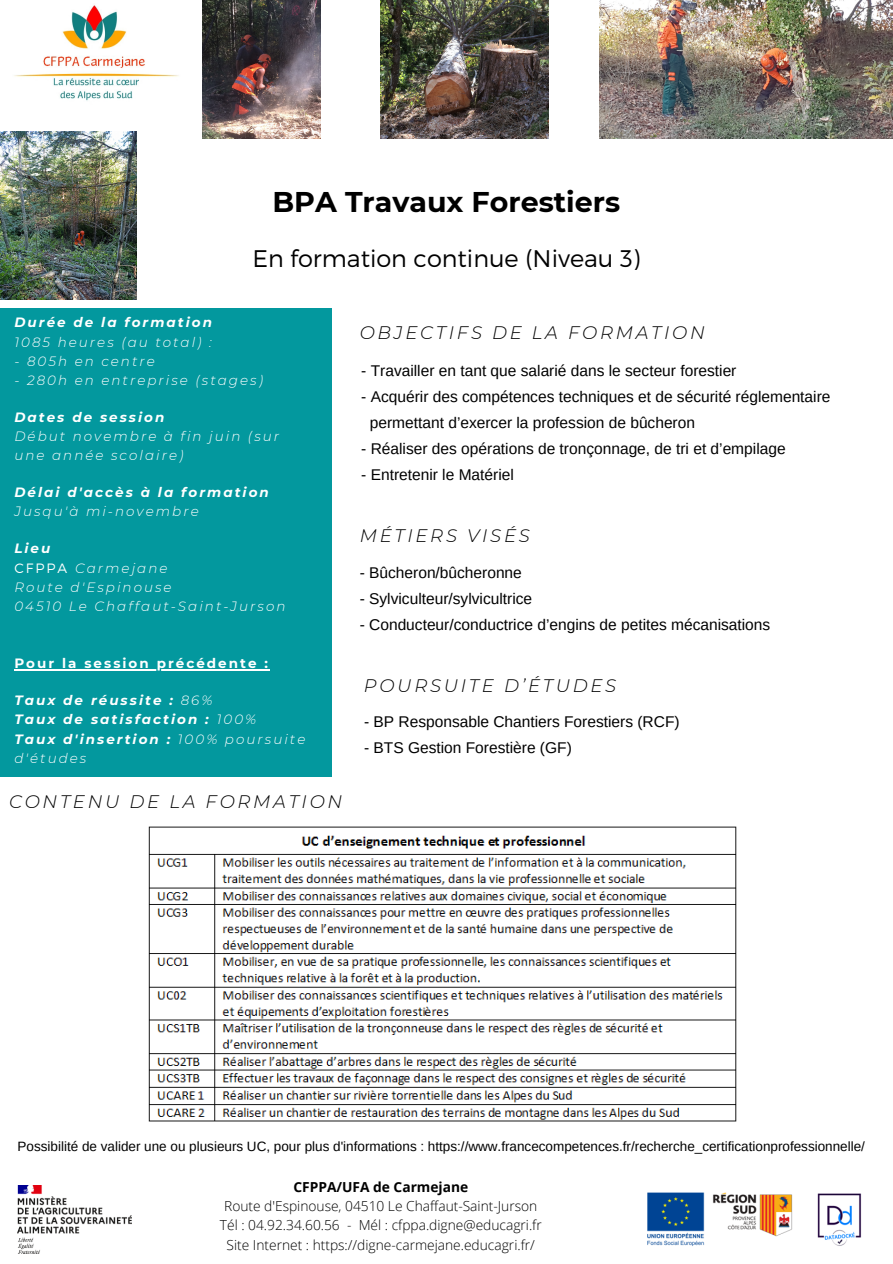
<style>
.page{position:relative;width:893px;height:1264px;background:#fff}
.page>*{position:absolute;margin:0;border:0;box-sizing:border-box;transform-origin:0 0}
.t1{font:700 28.5px "Montserrat";color:#000}
.t2{font:300 24px "Montserrat";color:#000}
.t3{font:italic 300 18.15px "Montserrat";letter-spacing:.15em;color:#000}
.t4{font:15.45px "Arimo";color:#000}
.t5{font:300 13.8px "Open Sans";color:#000}
.t6{font:700 13.8px "Open Sans";color:#000}
.t7{font:italic 300 13.5px/19px "Montserrat";letter-spacing:.15em;color:#fff}
.t8{font:13.5px "Arimo";color:#000}
.t9{font:italic 700 13.5px "Montserrat";letter-spacing:.15em;color:#fff}
.t10{font:700 13.5px "Montserrat";letter-spacing:.15em;color:#fff}
.s1{font-style:normal}
.s2{font-weight:300}
.s3{font-weight:700}
</style>
<div class="page">
<div style="left:0;top:308px;width:331px;height:468px;background:#03989e"></div>
<img style="left:14px;top:5px;width:165px;height:96px">
<img style="left:381px;top:0;width:167px;height:138px">
<img style="left:148px;top:826px;width:589px;height:296px">
<img style="left:647px;top:1192px;width:215px;height:54px">
<img style="left:18px;top:1185px;width:114px;height:68px">
<img style="left:600px;top:0;width:292px;height:138px">
<img style="left:0;top:131px;width:136px;height:168px">
<img style="left:202px;top:0;width:118px;height:138px">
<hr style="left:14px;top:669px;width:256px;height:1px;background:#fff">
<p class="t1" style="left:272px;top:184px;width:349px">BPA Travaux Forestiers</p>
<p class="t2" style="left:252px;top:243px;width:389px">En formation continue (Niveau 3)</p>
<p class="t9" style="left:14px;top:314px;width:199px">Durée de la formation</p>
<p class="t7" style="left:14px;top:332px;width:199px">1085 heures (au total) :</p>
<p class="t7" style="left:14px;top:351px;width:142px">- 805h en centre</p>
<p class="t7" style="left:14px;top:370px;width:250px">- 280h en entreprise (stages)</p>
<p class="t9" style="left:14px;top:409px;width:151px">Dates de session</p>
<p class="t7" style="left:14px;top:426px;width:266px">Début novembre à fin juin (sur une année scolaire)</p>
<p class="t9" style="left:14px;top:484px;width:256px">Délai d'accès à la formation</p>
<p class="t7" style="left:14px;top:502px;width:186px">Jusqu'à mi-novembre</p>
<p class="t9" style="left:14px;top:540px;width:38px">Lieu</p>
<p class="t7" style="left:14px;top:558px;width:155px"><span class="s1">CFPPA</span> Carmejane</p>
<p class="t7" style="left:14px;top:577px;width:159px">Route d'Espinouse</p>
<p class="t7" style="left:14px;top:596px;width:273px">04510 Le Chaffaut-Saint-Jurson</p>
<p class="t10" style="left:14px;top:655px;width:255px">Pour la session précédente :</p>
<p class="t9" style="left:14px;top:692px;width:199px">Taux de réussite : <span class="s2">86%</span></p>
<p class="t9" style="left:14px;top:711px;width:243px">Taux de satisfaction : <span class="s2">100%</span></p>
<p class="t7" style="left:14px;top:729px;width:292px"><span class="s3">Taux d'insertion :</span> 100% poursuite d'études</p>
<p class="t3" style="left:9px;top:790px;width:335px">CONTENU DE LA FORMATION</p>
<p class="t3" style="left:360px;top:322px;width:346px">OBJECTIFS DE LA FORMATION</p>
<p class="t4" style="left:361px;top:362px;width:376px">- Travailler en tant que salarié dans le secteur forestier</p>
<p class="t4" style="left:361px;top:388px;width:470px">- Acquérir des compétences techniques et de sécurité réglementaire</p>
<p class="t4" style="left:370px;top:414px;width:327px">permettant d’exercer la profession de bûcheron</p>
<p class="t4" style="left:361px;top:440px;width:426px">- Réaliser des opérations de tronçonnage, de tri et d’empilage</p>
<p class="t4" style="left:361px;top:465px;width:154px">- Entretenir le Matériel</p>
<p class="t3" style="left:360px;top:524px;width:172px">MÉTIERS VISÉS</p>
<p class="t4" style="left:360px;top:564px;width:164px">- Bûcheron/bûcheronne</p>
<p class="t4" style="left:360px;top:590px;width:174px">- Sylviculteur/sylvicultrice</p>
<p class="t4" style="left:360px;top:615px;width:412px">- Conducteur/conductrice d’engins de petites mécanisations</p>
<p class="t3" style="left:364px;top:674px;width:254px">POURSUITE D’ÉTUDES</p>
<p class="t4" style="left:364px;top:713px;width:317px">- BP Responsable Chantiers Forestiers (RCF)</p>
<p class="t4" style="left:364px;top:739px;width:209px">- BTS Gestion Forestière (GF)</p>
<p class="t8" style="left:18px;top:1139px;width:848px">Possibilité de valider une ou plusieurs UC, pour plus d'informations : https://www.francecompetences.fr/recherche_certificationprofessionnelle/</p>
<p class="t6" style="left:293px;top:1177px;width:176px">CFPPA/UFA de Carmejane</p>
<p class="t5" style="left:224px;top:1196px;width:314px">Route d'Espinouse, 04510 Le Chaffaut-Saint-Jurson</p>
<p class="t5" style="left:220px;top:1215px;width:323px">Tél : 04.92.34.60.56 - Mél : cfppa.digne@educagri.fr</p>
<p class="t5" style="left:226px;top:1234px;width:310px">Site Internet : https://digne-carmejane.educagri.fr/</p>
</div>
